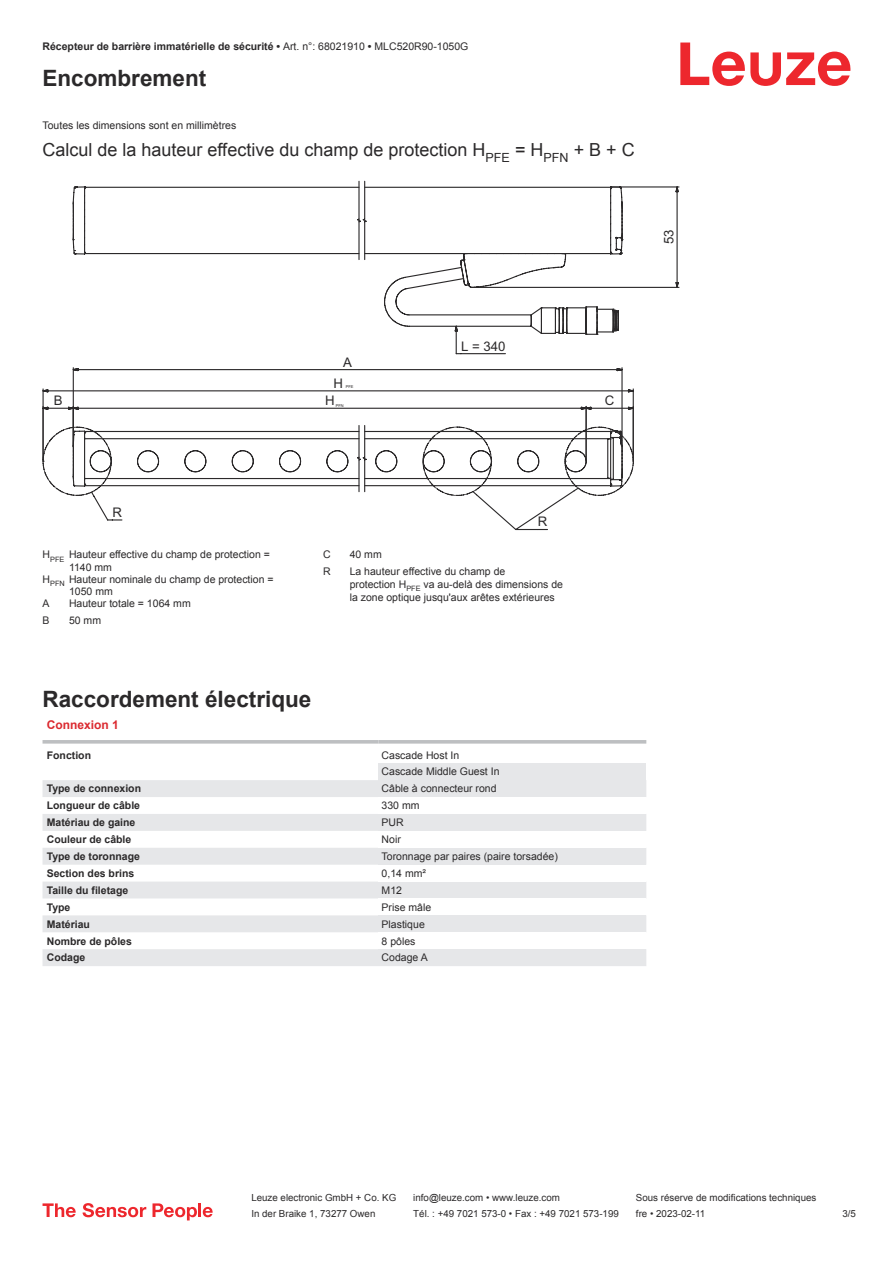
<style>
.page{position:relative;width:893px;height:1263px;background:#fff}
.page>*{position:absolute;margin:0;border:0;box-sizing:border-box;transform-origin:0 0}
.t1{font:700 22.5px "Arial";color:#2b292a}
.t2{font:18px "Arial";color:#2b292a}
.t3{font:13.2px "Arial";color:#2b292a}
.t4{font:700 12px "Arial";color:#db2a30}
.t5{font:10.5px/12.6px "Arial";color:#2b292a}
.t6{font:700 10.5px "Arial";color:#2b292a}
.t7{font:9.75px "Arial";color:#2b292a}
.t8{font:3.9px "Arial";color:#2b292a}
.s1{font-weight:400}
</style>
<div class="page">
<svg style="left:680px;top:43px;width:170px;height:43px"></svg>
<svg style="left:43px;top:780px;width:335px;height:186px;fill:#e6e7e9"></svg>
<svg style="left:43px;top:740px;width:335px;height:4px"></svg>
<svg style="left:378px;top:740px;width:268px;height:4px"></svg>
<div style="left:378px;top:763px;width:268px;height:17px;background:#e6e7e9"></div>
<div style="left:378px;top:780px;width:268px;height:17px;background:#e6e7e9"></div>
<div style="left:378px;top:814px;width:268px;height:17px;background:#e6e7e9"></div>
<div style="left:378px;top:848px;width:268px;height:17px;background:#e6e7e9"></div>
<div style="left:378px;top:881px;width:268px;height:17px;background:#e6e7e9"></div>
<div style="left:378px;top:915px;width:268px;height:17px;background:#e6e7e9"></div>
<div style="left:378px;top:949px;width:268px;height:17px;background:#e6e7e9"></div>
<svg style="left:43px;top:1203px;width:33px;height:14px"></svg>
<svg style="left:83px;top:1203px;width:63px;height:14px"></svg>
<svg style="left:153px;top:1203px;width:44px;height:17px"></svg>
<hr style="left:198px;top:1203px;width:3px;height:14px;background:#ed272d">
<svg style="left:203px;top:1207px;width:10px;height:10px"></svg>
<svg style="left:83px;top:181px;width:300px;height:79px"></svg>
<svg style="left:383px;top:186px;width:297px;height:169px"></svg>
<svg style="left:43px;top:367px;width:591px;height:164px"></svg>
<p class="t6" style="left:43px;top:43px;width:427px">Récepteur de barrière immatérielle de sécurité • <span class="s1">Art. n°: 68021910</span> • <span class="s1">MLC520R90-1050G</span></p>
<h1 class="t1" style="left:43px;top:70px;width:165px">Encombrement</h1>
<p class="t5" style="left:43px;top:120px;width:195px">Toutes les dimensions sont en millimètres</p>
<h2 class="t2" style="left:43px;top:142px;width:594px">Calcul de la hauteur effective du champ de protection H<sub>PFE</sub> = H<sub>PFN</sub> + B + C</h2>
<p class="t3" style="left:661px;top:244px;width:16px;rotate:-90deg">53</p>
<p class="t3" style="left:343px;top:354px;width:10px">A</p>
<p class="t3" style="left:333px;top:375px;width:11px">H</p>
<p class="t8" style="left:346px;top:384px;width:9px">PFE</p>
<p class="t3" style="left:461px;top:338px;width:46px">L = 340</p>
<p class="t3" style="left:54px;top:393px;width:10px">B</p>
<p class="t8" style="left:336px;top:403px;width:9px">PFN</p>
<p class="t3" style="left:605px;top:393px;width:11px">C</p>
<p class="t3" style="left:325px;top:393px;width:11px">H</p>
<p class="t3" style="left:112px;top:505px;width:11px">R</p>
<p class="t5" style="left:43px;top:549px;width:229px">H<sub>PFE</sub> Hauteur effective du champ de protection =</p>
<p class="t5" style="left:69px;top:562px;width:44px">1140 mm</p>
<p class="t5" style="left:43px;top:574px;width:233px">H<sub>PFN</sub> Hauteur nominale du champ de protection =</p>
<p class="t5" style="left:69px;top:586px;width:45px">1050 mm</p>
<p class="t5" style="left:43px;top:598px;width:9px">A</p>
<p class="t5" style="left:69px;top:598px;width:123px">Hauteur totale = 1064 mm</p>
<p class="t5" style="left:43px;top:615px;width:9px">B</p>
<p class="t5" style="left:69px;top:615px;width:34px">50 mm</p>
<p class="t3" style="left:538px;top:514px;width:11px">R</p>
<p class="t5" style="left:323px;top:549px;width:9px">C</p>
<p class="t5" style="left:350px;top:549px;width:34px">40 mm</p>
<p class="t5" style="left:323px;top:566px;width:9px">R</p>
<p class="t5" style="left:350px;top:566px;width:215px">La hauteur effective du champ de<br>protection H<sub>PFE</sub> va au-delà des dimensions de la zone optique jusqu'aux arêtes extérieures</p>
<h1 class="t1" style="left:43px;top:691px;width:270px">Raccordement électrique</h1>
<p class="t4" style="left:47px;top:720px;width:74px">Connexion 1</p>
<p class="t6" style="left:47px;top:751px;width:46px">Fonction</p>
<p class="t5" style="left:382px;top:747px;width:119px;line-height:17px">Cascade Host In<br>Cascade Middle Guest In</p>
<p class="t6" style="left:47px;top:785px;width:96px">Type de connexion</p>
<p class="t5" style="left:382px;top:783px;width:116px">Câble à connecteur rond</p>
<p class="t6" style="left:47px;top:801px;width:95px">Longueur de câble</p>
<p class="t5" style="left:382px;top:800px;width:39px">330 mm</p>
<p class="t6" style="left:47px;top:818px;width:90px">Matériau de gaine</p>
<p class="t5" style="left:382px;top:817px;width:24px">PUR</p>
<p class="t6" style="left:47px;top:835px;width:86px">Couleur de câble</p>
<p class="t5" style="left:382px;top:834px;width:21px">Noir</p>
<p class="t6" style="left:47px;top:852px;width:95px">Type de toronnage</p>
<p class="t5" style="left:382px;top:851px;width:178px">Toronnage par paires (paire torsadée)</p>
<p class="t6" style="left:47px;top:869px;width:89px">Section des brins</p>
<p class="t5" style="left:382px;top:868px;width:46px">0,14 mm²</p>
<p class="t6" style="left:47px;top:886px;width:83px">Taille du filetage</p>
<p class="t5" style="left:382px;top:885px;width:22px">M12</p>
<p class="t6" style="left:47px;top:903px;width:25px">Type</p>
<p class="t5" style="left:382px;top:902px;width:51px">Prise mâle</p>
<p class="t6" style="left:47px;top:920px;width:45px">Matériau</p>
<p class="t5" style="left:382px;top:918px;width:45px">Plastique</p>
<p class="t6" style="left:47px;top:937px;width:87px">Nombre de pôles</p>
<p class="t5" style="left:382px;top:935px;width:35px">8 pôles</p>
<p class="t6" style="left:47px;top:954px;width:40px">Codage</p>
<p class="t5" style="left:382px;top:952px;width:48px">Codage A</p>
<p class="t7" style="left:251px;top:1194px;width:146px">Leuze electronic GmbH + Co. KG</p>
<p class="t7" style="left:413px;top:1194px;width:148px">info@leuze.com • www.leuze.com</p>
<p class="t7" style="left:636px;top:1194px;width:182px">Sous réserve de modifications techniques</p>
<p class="t7" style="left:251px;top:1210px;width:126px">In der Braike 1, 73277 Owen</p>
<p class="t7" style="left:413px;top:1210px;width:207px">Tél. : +49 7021 573-0 • Fax : +49 7021 573-199</p>
<p class="t7" style="left:636px;top:1210px;width:71px">fre • 2023-02-11</p>
<p class="t7" style="left:842px;top:1210px;width:15px">3 /5</p>
</div>
